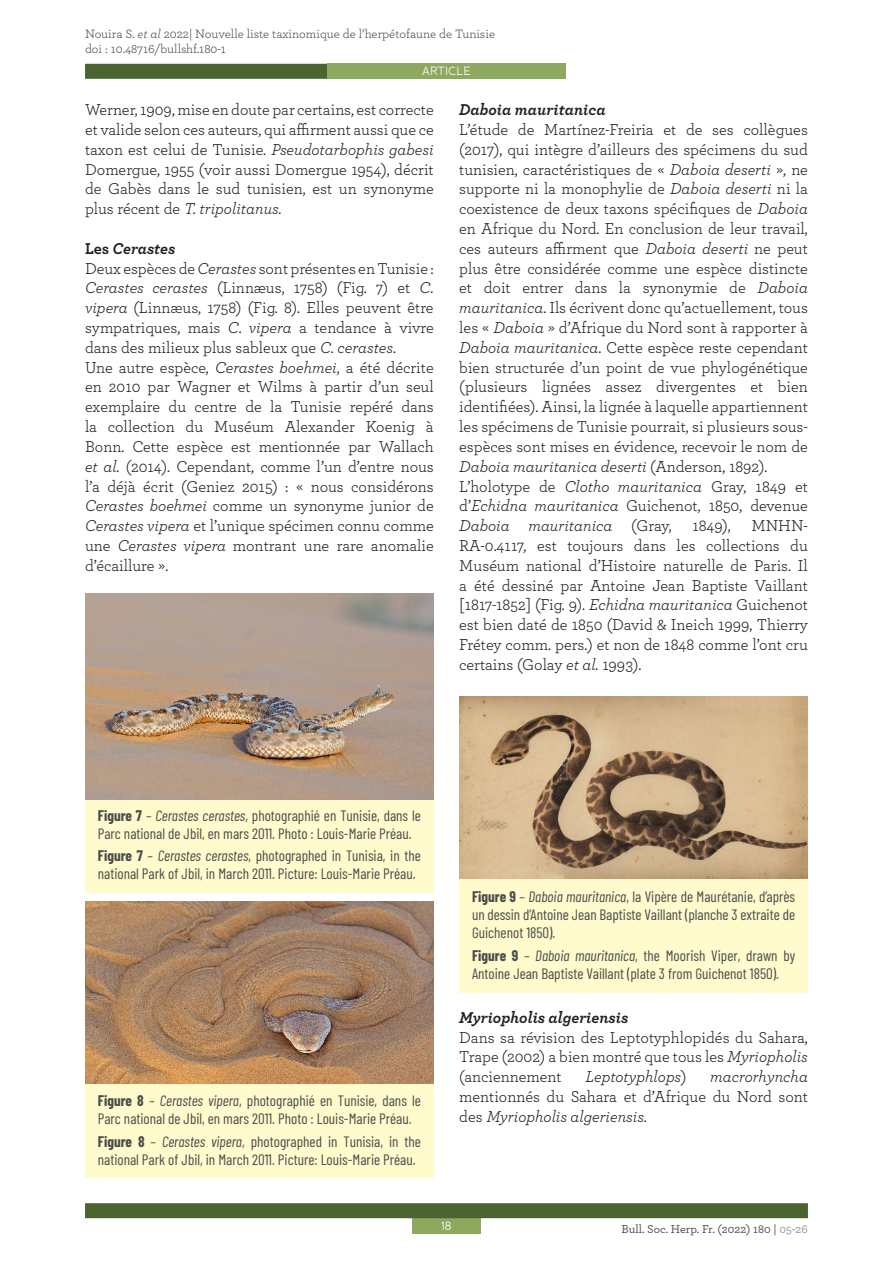
<style>
.page{position:relative;width:893px;height:1263px;background:#fff}
.page>*{position:absolute;margin:0;border:0;box-sizing:border-box;transform-origin:0 0}
.t1{font:16.5px/19.8px "Archer";color:#231f20}
.t2{font:italic 700 16.5px "Archer";color:#231f20}
.t3{font:italic 16.5px "Archer";color:#231f20}
.t4{font:15px/18px "Barlow Condensed";color:#4b4c4d}
.t5{font:12.75px/15px "Archer";color:#4b4c4d}
.t6{font:500 12px "Archer";color:#4b4c4d}
.t7{font:12px "Banda";letter-spacing:-.01em;color:#fff}
.s1{font-style:italic}
.s2{font-weight:700}
.s3{font-weight:700;font-style:italic}
.s4{font-style:normal}
.s5{color:#939598}
</style>
<div class="page">
<div style="left:412px;top:1218px;width:68px;height:15px;background:#8da95e"></div>
<div style="left:85px;top:1203px;width:723px;height:15px;background:#4a6331"></div>
<div style="left:85px;top:64px;width:457px;height:15px;background:#4a6331"></div>
<div style="left:327px;top:64px;width:239px;height:15px;background:#8da95e"></div>
<div style="left:459px;top:879px;width:349px;height:113px;background:#fffbcc"></div>
<img style="left:459px;top:696px;width:348px;height:183px">
<div style="left:85px;top:1083px;width:349px;height:95px;background:#fffbcc"></div>
<div style="left:85px;top:798px;width:349px;height:95px;background:#fffbcc"></div>
<img style="left:85px;top:593px;width:348px;height:206px">
<img style="left:85px;top:901px;width:349px;height:182px">
<p class="t5" style="left:85px;top:26px;width:412px">Nouira S. <span class="s1">et al</span> 2022| Nouvelle liste taxinomique de l’herpétofaune de Tunisie doi : 10.48716/bullshf.180-1</p>
<p class="t7" style="left:422px;top:64px;width:51px">ARTICLE</p>
<p class="t1" style="left:85px;top:99px;width:350px;text-align:justify">Werner, 1909, mise en doute par certains, est correcte et valide selon ces auteurs, qui affirment aussi que ce taxon est celui de Tunisie. <span class="s1">Pseudotarbophis gabesi </span>Domergue, 1955 (voir aussi Domergue 1954), décrit de Gabès dans le sud tunisien, est un synonyme plus récent de <span class="s1">T. tripolitanus.</span></p>
<p class="t1" style="left:85px;top:238px;width:350px"><span class="s2">Les</span> <span class="s3">Cerastes<br></span>Deux espèces de <span class="s1">Cerastes</span> sont présentes en Tunisie :<br><span class="s1">Cerastes cerastes</span> (Linnæus, 1758) (Fig. 7) et <span class="s1">C. vipera</span> (Linnæus, 1758) (Fig. 8). Elles peuvent être sympatriques, mais <span class="s1">C. vipera</span> a tendance à vivre dans des milieux plus sableux que <span class="s1">C. cerastes</span>.<br>Une autre espèce, <span class="s1">Cerastes boehmei</span>, a été décrite en 2010 par Wagner et Wilms à partir d’un seul exemplaire du centre de la Tunisie repéré dans la collection du Muséum Alexander Koenig à Bonn. Cette espèce est mentionnée par Wallach <span class="s1">et al.</span> (2014). Cependant, comme l’un d’entre nous l’a déjà écrit (Geniez 2015) : « nous considérons <span class="s1">Cerastes boehmei</span> comme un synonyme junior de <span class="s1">Cerastes vipera</span> et l’unique spécimen connu comme une <span class="s1">Cerastes vipera</span> montrant une rare anomalie d’écaillure ».</p>
<p class="t2" style="left:459px;top:97px;width:148px">Daboia mauritanica</p>
<p class="t1" style="left:459px;top:119px;width:350px">L’étude de Martínez-Freiria et de ses collègues (2017), qui intègre d’ailleurs des spécimens du sud tunisien, caractéristiques de « <span class="s1">Daboia deserti</span> », ne supporte ni la monophylie de <span class="s1">Daboia deserti</span> ni la coexistence de deux taxons spécifiques de <span class="s1">Daboia </span>en Afrique du Nord. En conclusion de leur travail, ces auteurs affirment que <span class="s1">Daboia deserti</span> ne peut plus être considérée comme une espèce distincte et doit entrer dans la synonymie de <span class="s1">Daboia mauritanica</span>. Ils écrivent donc qu’actuellement, tous les « <span class="s1">Daboia</span> » d’Afrique du Nord sont à rapporter à <span class="s1">Daboia mauritanica</span>. Cette espèce reste cependant bien structurée d’un point de vue phylogénétique (plusieurs lignées assez divergentes et bien identifiées). Ainsi, la lignée à laquelle appartiennent les spécimens de Tunisie pourrait, si plusieurs sous&shy;espèces sont mises en évidence, recevoir le nom de <span class="s1">Daboia mauritanica deserti</span> (Anderson, 1892).<br>L’holotype de <span class="s1">Clotho mauritanica</span> Gray, 1849 et d’<span class="s1">Echidna mauritanica</span> Guichenot, 1850, devenue <span class="s1">Daboia mauritanica</span> (Gray, 1849), MNHN-RA-0.4117, est toujours dans les collections du Muséum national d’Histoire naturelle de Paris. Il a été dessiné par Antoine Jean Baptiste Vaillant [1817-1852] (Fig. 9). <span class="s1">Echidna mauritanica</span> Guichenot est bien daté de 1850 (David &amp; Ineich 1999, Thierry Frétey comm. pers.) et non de 1848 comme l’ont cru certains (Golay <span class="s1">et al.</span> 1993).</p>
<p class="t4" style="left:98px;top:806px;width:325px"><span class="s2">Figure 7</span> – <span class="s1">Cerastes cerastes</span>, photographié en Tunisie, dans le<br>Parc national de Jbil, en mars 2011. Photo : Louis-Marie Préau.</p>
<p class="t4" style="left:98px;top:846px;width:325px"><span class="s2">Figure 7</span> – <span class="s1">Cerastes cerastes</span>, photographed in Tunisia, in the national Park of Jbil, in March 2011. Picture: Louis-Marie Préau.</p>
<p class="t4" style="left:98px;top:1091px;width:325px"><span class="s2">Figure 8</span> – <span class="s1">Cerastes vipera</span>, photographié en Tunisie, dans le<br>Parc national de Jbil, en mars 2011. Photo : Louis-Marie Préau.</p>
<p class="t4" style="left:98px;top:1131px;width:325px"><span class="s2">Figure 8</span> – <span class="s1">Cerastes vipera</span>, photographed in Tunisia, in the national Park of Jbil, in March 2011. Picture: Louis-Marie Préau.</p>
<p class="t4" style="left:472px;top:887px;width:325px;text-align:justify"><span class="s2">Figure 9</span> – <span class="s1">Daboia mauritanica</span>, la Vipère de Maurétanie, d’après un dessin d’Antoine Jean Baptiste Vaillant (planche 3 extraite de Guichenot 1850).</p>
<p class="t4" style="left:472px;top:945px;width:325px"><span class="s2">Figure 9</span> – <span class="s1">Daboia mauritanica</span>, the Moorish Viper, drawn by<br>Antoine Jean Baptiste Vaillant (plate 3 from Guichenot 1850).</p>
<p class="t2" style="left:459px;top:1004px;width:171px">Myriopholis algeriensis</p>
<p class="t1" style="left:459px;top:1026px;width:350px;text-align:justify">Dans sa révision des Leptotyphlopidés du Sahara, Trape (2002) a bien montré que tous les <span class="s1">Myriopholis </span>(anciennement</p>
<p class="t3" style="left:585px;top:1065px;width:103px">Leptotyphlops<span class="s4">)</span></p>
<p class="t3" style="left:710px;top:1065px;width:99px">macrorhyncha</p>
<p class="t1" style="left:459px;top:1086px;width:350px">mentionnés du Sahara et d’Afrique du Nord sont des <span class="s1">Myriopholis algeriensis.</span></p>
<p class="t7" style="left:441px;top:1218px;width:12px">18</p>
<p class="t6" style="left:622px;top:1220px;width:188px">Bull. Soc. Herp. Fr. (2022) 180 | <span class="s5">05-26</span></p>
</div>
